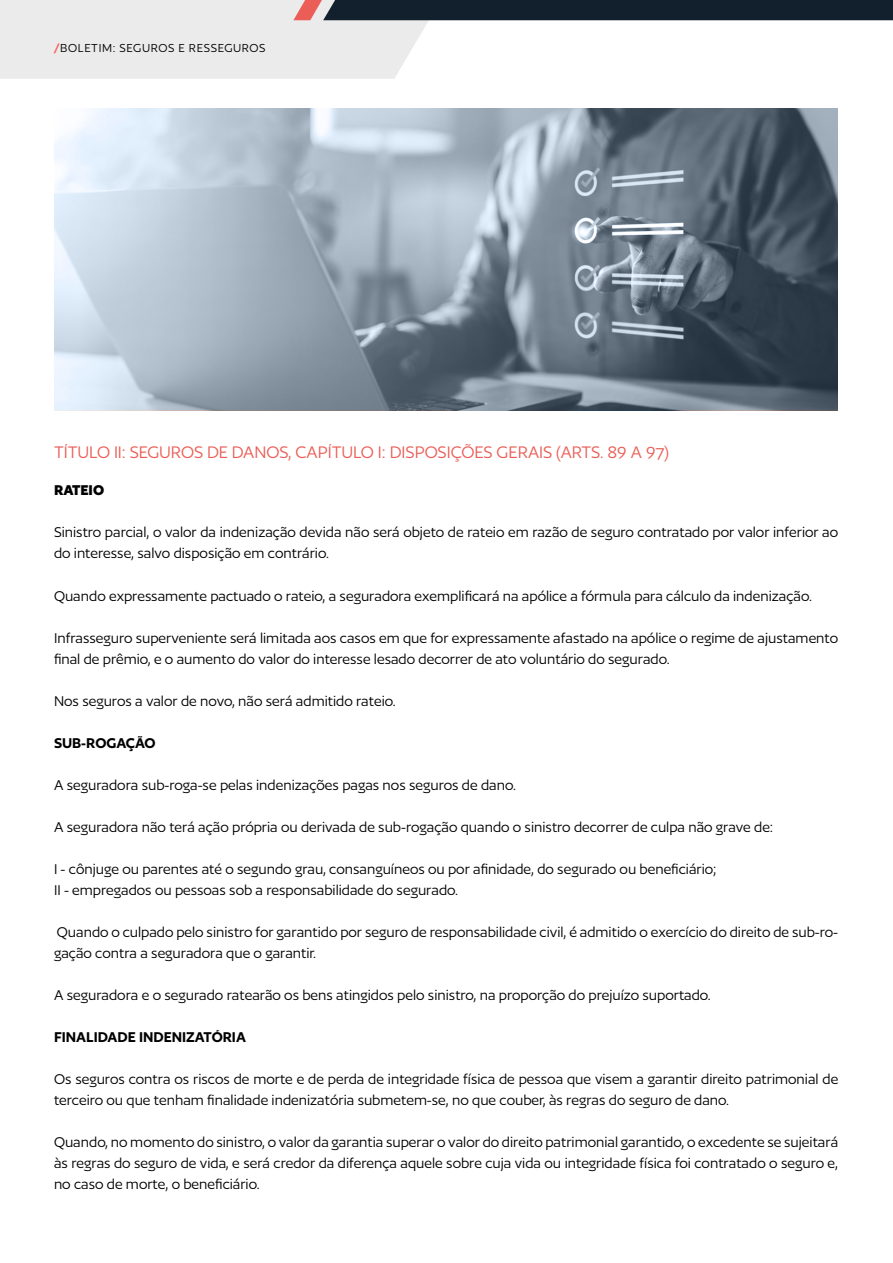
<style>
.page{position:relative;width:893px;height:1263px;background:#fff}
.page>*{position:absolute;margin:0;border:0;box-sizing:border-box;transform-origin:0 0}
.t1{font:19.5px "Author";color:#eb5e57}
.t2{font:16.5px/21px "Author";color:#000}
.t3{font:600 16.5px "Author";color:#000}
.t4{font:700 16.5px "Author";color:#000}
.t5{font:13.5px "Author";letter-spacing:.05em;color:#000}
.s1{font-weight:700;color:#f2665e}
</style>
<div class="page">
<svg style="left:0;top:0;width:893px;height:79px"></svg>
<img style="left:55px;top:108px;width:783px;height:302px">
<p class="t5" style="left:54px;top:42px;width:213px"><span class="s1">/</span>BOLETIM: SEGUROS E RESSEGUROS</p>
<p class="t1" style="left:54px;top:442px;width:617px">TÍTULO II: SEGUROS DE DANOS, CAPÍTULO I: DISPOSIÇÕES GERAIS (ARTS. 89 A 97)</p>
<p class="t4" style="left:54px;top:481px;width:52px">RATEIO</p>
<p class="t2" style="left:54px;top:521px;width:786px">Sinistro parcial, o valor da indenização devida não será objeto de rateio em razão de seguro contratado por valor inferior ao do interesse, salvo disposição em contrário.</p>
<p class="t2" style="left:54px;top:585px;width:759px">Quando expressamente pactuado o rateio, a seguradora exemplificará na apólice a fórmula para cálculo da indenização.</p>
<p class="t2" style="left:54px;top:627px;width:786px">Infrasseguro superveniente será limitada aos casos em que for expressamente afastado na apólice o regime de ajustamento final de prêmio, e o aumento do valor do interesse lesado decorrer de ato voluntário do segurado.</p>
<p class="t2" style="left:54px;top:690px;width:343px">Nos seguros a valor de novo, não será admitido rateio.</p>
<p class="t3" style="left:54px;top:734px;width:103px">SUB-ROGAÇÃO</p>
<p class="t2" style="left:54px;top:774px;width:463px">A seguradora sub-roga-se pelas indenizações pagas nos seguros de dano.</p>
<p class="t2" style="left:54px;top:816px;width:721px">A seguradora não terá ação própria ou derivada de sub-rogação quando o sinistro decorrer de culpa não grave de:</p>
<p class="t2" style="left:54px;top:858px;width:664px">I - cônjuge ou parentes até o segundo grau, consanguíneos ou por afinidade, do segurado ou beneficiário;<br>II - empregados ou pessoas sob a responsabilidade do segurado.</p>
<p class="t2" style="left:54px;top:921px;width:786px">Quando o culpado pelo sinistro for garantido por seguro de responsabilidade civil, é admitido o exercício do direito de sub-ro&shy;gação contra a seguradora que o garantir.</p>
<p class="t2" style="left:54px;top:984px;width:658px">A seguradora e o segurado ratearão os bens atingidos pelo sinistro, na proporção do prejuízo suportado.</p>
<p class="t3" style="left:54px;top:1028px;width:193px">FINALIDADE INDENIZATÓRIA</p>
<p class="t2" style="left:54px;top:1068px;width:786px">Os seguros contra os riscos de morte e de perda de integridade física de pessoa que visem a garantir direito patrimonial de terceiro ou que tenham finalidade indenizatória submetem-se, no que couber, às regras do seguro de dano.</p>
<p class="t2" style="left:54px;top:1131px;width:786px;text-align:justify">Quando, no momento do sinistro, o valor da garantia superar o valor do direito patrimonial garantido, o excedente se sujeitará às regras do seguro de vida, e será credor da diferença aquele sobre cuja vida ou integridade física foi contratado o seguro e, no caso de morte, o beneficiário.</p>
</div>
